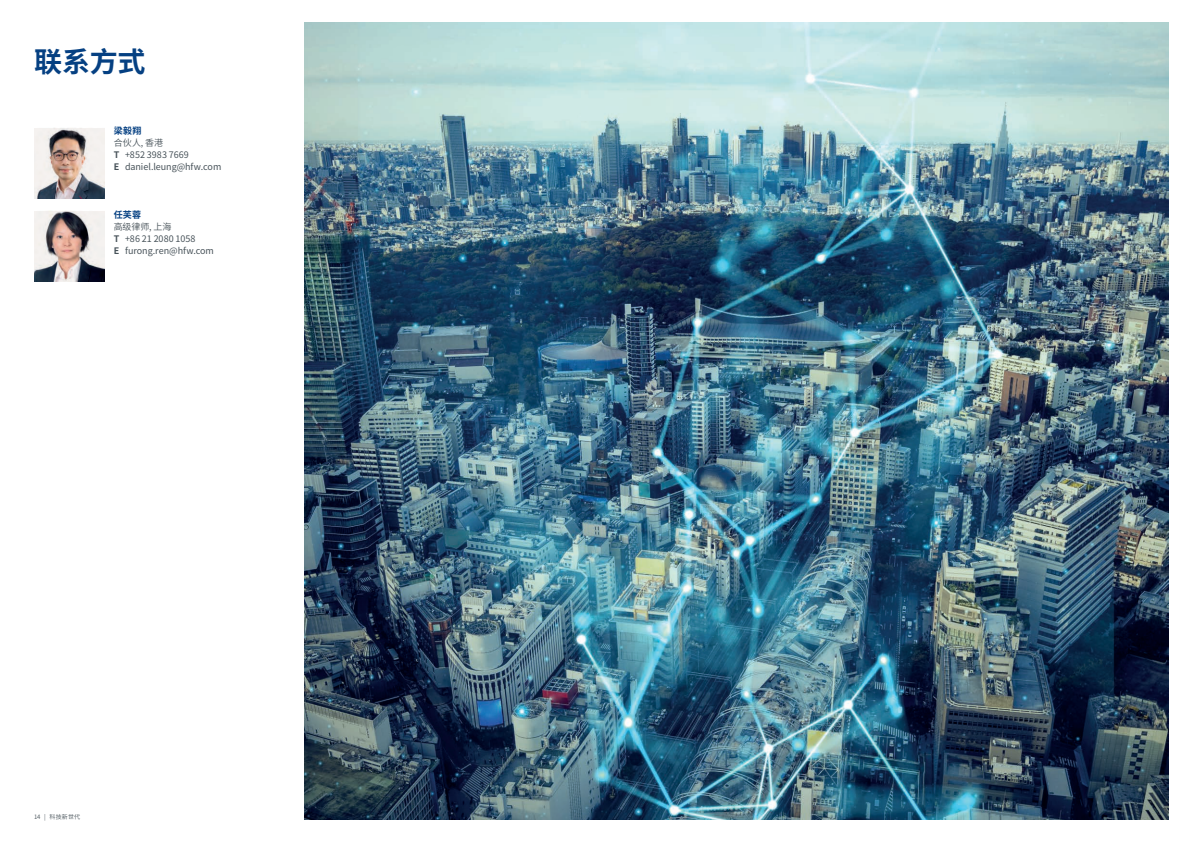
<style>
.page{position:relative;width:1191px;height:842px;background:#fff}
.page>*{position:absolute;margin:0;border:0;box-sizing:border-box;transform-origin:0 0}
.t1{font:700 28px "Noto Sans CJ Ksc";color:#054082}
.t2{font:9px/12px "Noto Sans CJ Ksc";letter-spacing:-.005em;color:#475259}
.t3{font:700 9px "Noto Sans CJ Ksc";letter-spacing:.03em;color:#054082}
.t4{font:600 6px "Noto Sans CJ Ksc";letter-spacing:.01em;color:#475259}
.s1{font-weight:600}
.s2{font-weight:700}
</style>
<div class="page">
<img style="left:305px;top:23px;width:863px;height:796px">
<svg style="left:34px;top:211px;width:71px;height:71px"></svg>
<img style="left:34px;top:128px;width:71px;height:70px">
<h1 class="t1" style="left:34px;top:46px;width:113px">联系方式</h1>
<p class="t3" style="left:114px;top:126px;width:29px">梁毅翔</p>
<p class="t2" style="left:114px;top:137px;width:109px"><span class="s1">合伙人, 香港<br></span><span class="s2">T</span> +852 3983 7669<br><span class="s2">E</span> daniel.leung@hfw.com</p>
<p class="t3" style="left:114px;top:209px;width:29px">任芙蓉</p>
<p class="t2" style="left:114px;top:220px;width:102px"><span class="s1">高级律师, 上海<br></span><span class="s2">T</span> +86 21 2080 1058<br><span class="s2">E</span> furong.ren@hfw.com</p>
<p class="t4" style="left:34px;top:814px;width:48px">14 | 科技新世代</p>
</div>
